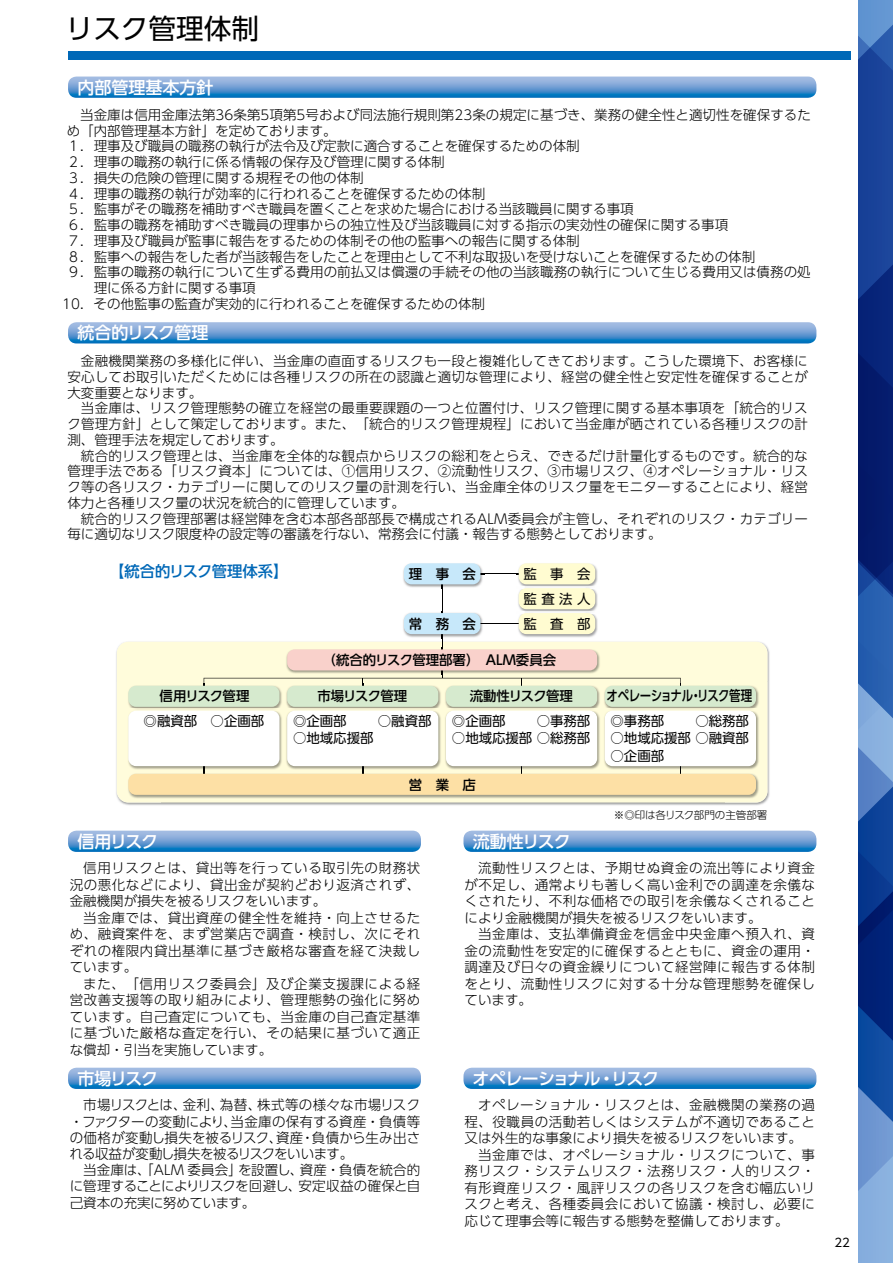
<style>
.page{position:relative;width:893px;height:1263px;background:#fff}
.page>*{position:absolute;margin:0;border:0;box-sizing:border-box;transform-origin:0 0}
.t1{font:27.6px "UD Shin Go Pro";color:#000}
.t2{font:500 16.95px "UD Shin Go Pro";letter-spacing:-.04em;color:#fff}
.t3{font:500 16.95px "UD Shin Go Pro";color:#fff}
.t4{font:500 15.3px "UD Shin Go Pro";color:#0068b7}
.t5{font:500 14.25px "UD Shin Go Pro";letter-spacing:-.045em;color:#000;scale:.81 1}
.t6{font:300 13.8px/16.2px "UD Shin Go Pro";letter-spacing:-.02em;color:#000;text-align:justify}
.t7{font:300 13.5px/16.5px "UD Shin Go Pro";color:#000;text-align:justify}
.t8{font:300 13.5px "UD Shin Go Pro";letter-spacing:.04em;color:#000}
.t9{font:13.35px/24.9px "UD Shin Go Pro";color:#000}
.t10{font:500 13.35px "UD Shin Go Pro";color:#000}
.t11{font:500 13.35px "UD Shin Go Pro";letter-spacing:-.055em;color:#000}
.t12{font:500 13.35px "UD Shin Go Pro";letter-spacing:-.045em;color:#000}
.t13{font:11.7px "UD Shin Go Pro";color:#000}
.t14{font:300 10.5px "UD Shin Go Pro";letter-spacing:-.01em;color:#000}
</style>
<div class="page">
<div style="left:68px;top:51px;width:782px;height:9px;background:#0068b7"></div>
<img style="left:116px;top:641px;width:654px;height:40px">
<img style="left:116px;top:681px;width:46px;height:125px">
<img style="left:725px;top:681px;width:45px;height:125px">
<div style="left:117px;top:642px;width:650px;height:160px;background:#fffcdb;border-radius:11px"></div>
<hr style="left:442px;top:584px;width:1px;height:65px;background:#000">
<hr style="left:480px;top:573px;width:39px;height:1px;background:#000">
<hr style="left:480px;top:623px;width:39px;height:1px;background:#000">
<img style="left:128px;top:772px;width:631px;height:26px">
<div style="left:128px;top:774px;width:628px;height:21px;background:#fde0a5;border-radius:8px"></div>
<img style="left:128px;top:684px;width:154px;height:86px">
<div style="left:128px;top:686px;width:151px;height:21px;background:#d6eace;border-radius:8px"></div>
<img style="left:517px;top:563px;width:81px;height:75px">
<div style="left:519px;top:563px;width:76px;height:21px;background:#fffcd1;border-radius:8px"></div>
<img style="left:403px;top:611px;width:80px;height:27px">
<div style="left:404px;top:613px;width:76px;height:21px;background:#c7e8fa;border-radius:8px"></div>
<img style="left:286px;top:686px;width:155px;height:84px">
<div style="left:287px;top:686px;width:151px;height:21px;background:#d6eace;border-radius:8px"></div>
<img style="left:445px;top:686px;width:155px;height:84px">
<div style="left:446px;top:686px;width:151px;height:21px;background:#d6eace;border-radius:8px"></div>
<img style="left:604px;top:685px;width:155px;height:85px">
<div style="left:605px;top:686px;width:151px;height:21px;background:#d6eace;border-radius:8px"></div>
<img style="left:128px;top:709px;width:154px;height:2px">
<div style="left:128px;top:711px;width:151px;height:55px;background:#fff;border-radius:8px"></div>
<img style="left:286px;top:709px;width:155px;height:2px">
<div style="left:287px;top:711px;width:151px;height:55px;background:#fff;border-radius:8px"></div>
<img style="left:445px;top:709px;width:155px;height:2px">
<div style="left:446px;top:711px;width:151px;height:55px;background:#fff;border-radius:8px"></div>
<img style="left:604px;top:709px;width:155px;height:2px">
<div style="left:605px;top:711px;width:151px;height:55px;background:#fff;border-radius:8px"></div>
<img style="left:286px;top:647px;width:314px;height:23px">
<svg style="left:204px;top:670px;width:477px;height:16px"></svg>
<div style="left:287px;top:649px;width:310px;height:21px;background:#f9d1cb;border-radius:8px"></div>
<img style="left:403px;top:563px;width:81px;height:25px">
<div style="left:404px;top:563px;width:76px;height:21px;background:#c7e8fa;border-radius:8px"></div>
<img style="left:517px;top:586px;width:81px;height:2px">
<div style="left:519px;top:588px;width:76px;height:21px;background:#fffcd1;border-radius:8px"></div>
<img style="left:517px;top:611px;width:81px;height:2px">
<div style="left:519px;top:613px;width:76px;height:21px;background:#fffcd1;border-radius:8px"></div>
<svg style="left:68px;top:322px;width:748px;height:21px;background:#649dd2"></svg>
<svg style="left:68px;top:831px;width:353px;height:21px;background:#619bd1"></svg>
<svg style="left:463px;top:831px;width:353px;height:21px;background:#619bd1"></svg>
<svg style="left:68px;top:1068px;width:353px;height:21px;background:#619bd1"></svg>
<svg style="left:463px;top:1068px;width:353px;height:21px;background:#619bd1"></svg>
<svg style="left:68px;top:77px;width:748px;height:21px;background:#619bd1"></svg>
<svg style="left:858px;top:0;width:35px;height:1263px;background:#27509c"></svg>
<h1 class="t1" style="left:66px;top:6px;width:195px">リスク管理体制</h1>
<p class="t3" style="left:77px;top:73px;width:138px">内部管理基本方針</p>
<p class="t7" style="left:80px;top:106px;width:732px">当金庫は信用金庫法第36条第5項第5号および同法施行規則第23条の規定に基づき、業務の健全性と適切性を確保するた</p>
<p class="t7" style="left:67px;top:122px;width:271px">め「内部管理基本方針」を定めております。</p>
<p class="t7" style="left:67px;top:138px;width:514px">１．理事及び職員の職務の執行が法令及び定款に適合することを確保するための体制</p>
<p class="t7" style="left:67px;top:153px;width:379px">２．理事の職務の執行に係る情報の保存及び管理に関する体制</p>
<p class="t7" style="left:67px;top:169px;width:298px">３．損失の危険の管理に関する規程その他の体制</p>
<p class="t7" style="left:67px;top:185px;width:420px">４．理事の職務の執行が効率的に行われることを確保するための体制</p>
<p class="t7" style="left:67px;top:201px;width:568px">５．監事がその職務を補助すべき職員を置くことを求めた場合における当該職員に関する事項</p>
<p class="t7" style="left:67px;top:216px;width:663px">６．監事の職務を補助すべき職員の理事からの独立性及び当該職員に対する指示の実効性の確保に関する事項</p>
<p class="t7" style="left:67px;top:232px;width:514px">７．理事及び職員が監事に報告をするための体制その他の監事への報告に関する体制</p>
<p class="t7" style="left:67px;top:248px;width:690px">８．監事への報告をした者が当該報告をしたことを理由として不利な取扱いを受けないことを確保するための体制</p>
<p class="t7" style="left:67px;top:264px;width:745px">９．監事の職務の執行について生ずる費用の前払又は償還の手続その他の当該職務の執行について生じる費用又は債務の処</p>
<p class="t7" style="left:94px;top:279px;width:163px">理に係る方針に関する事項</p>
<p class="t7" style="left:62px;top:295px;width:424px">10．その他監事の監査が実効的に行われることを確保するための体制</p>
<p class="t2" style="left:77px;top:319px;width:133px">統合的リスク管理</p>
<p class="t7" style="left:67px;top:353px;width:742px;line-height:15.8px;text-indent:14px">金融機関業務の多様化に伴い、当金庫の直面するリスクも一段と複雑化してきております。こうした環境下、お客様に安心してお取引いただくためには各種リスクの所在の認識と適切な管理により、経営の健全性と安定性を確保することが大変重要となります。</p>
<p class="t7" style="left:67px;top:400px;width:742px;line-height:15.8px;text-indent:14px">当金庫は、リスク管理態勢の確立を経営の最重要課題の一つと位置付け、リスク管理に関する基本事項を「統合的リスク管理方針」として策定しております。また、「統合的リスク管理規程」において当金庫が晒されている各種リスクの計測、管理手法を規定しております。</p>
<p class="t7" style="left:67px;top:447px;width:742px;line-height:15.8px;text-indent:14px">統合的リスク管理とは、当金庫を全体的な観点からリスクの総和をとらえ、できるだけ計量化するものです。統合的な管理手法である「リスク資本」については、①信用リスク、②流動性リスク、③市場リスク、④オペレーショナル・リスク等の各リスク・カテゴリーに関してのリスク量の計測を行い、当金庫全体のリスク量をモニターすることにより、経営体力と各種リスク量の状況を統合的に管理しています。</p>
<p class="t7" style="left:67px;top:510px;width:742px;line-height:15.8px;text-indent:14px">統合的リスク管理部署は経営陣を含む本部各部部長で構成されるALM委員会が主管し、それぞれのリスク・カテゴリー毎に適切なリスク限度枠の設定等の審議を行ない、常務会に付議・報告する態勢としております。</p>
<p class="t4" style="left:109px;top:558px;width:181px">【統合的リスク管理体系】</p>
<p class="t10" style="left:409px;top:563px;width:68px">理事会</p>
<p class="t9" style="left:523px;top:561px;width:68px">監事会監査法人</p>
<p class="t10" style="left:409px;top:613px;width:68px">常務会</p>
<p class="t9" style="left:523px;top:611px;width:68px">監　査　部</p>
<p class="t10" style="left:323px;top:649px;width:235px">（統合的リスク管理部署）　ALM委員会</p>
<p class="t11" style="left:160px;top:685px;width:91px">信用リスク管理</p>
<p class="t11" style="left:317px;top:685px;width:91px">市場リスク管理</p>
<p class="t12" style="left:470px;top:685px;width:105px">流動性リスク管理</p>
<p class="t5" style="left:607px;top:684px;width:181px">オペレーショナル・リスク管理</p>
<p class="t9" style="left:144px;top:708px;width:122px">◎融資部　○企画部</p>
<p class="t9" style="left:293px;top:708px;width:55px">◎企画部</p>
<p class="t9" style="left:378px;top:708px;width:55px">○融資部</p>
<p class="t9" style="left:293px;top:725px;width:149px">○地域応援部　　　　　</p>
<p class="t9" style="left:452px;top:708px;width:55px">◎企画部</p>
<p class="t9" style="left:537px;top:708px;width:55px">○事務部</p>
<p class="t9" style="left:452px;top:725px;width:140px">○地域応援部 ○総務部</p>
<p class="t9" style="left:611px;top:708px;width:55px">◎事務部</p>
<p class="t9" style="left:695px;top:708px;width:55px">○総務部</p>
<p class="t9" style="left:611px;top:725px;width:140px">○地域応援部 ○融資部</p>
<p class="t10" style="left:409px;top:774px;width:68px">営業店</p>
<p class="t2" style="left:77px;top:827px;width:82px">信用リスク</p>
<p class="t2" style="left:473px;top:827px;width:99px">流動性リスク</p>
<p class="t14" style="left:614px;top:806px;width:155px">※◎印は各リスク部門の主管部署</p>
<p class="t7" style="left:70px;top:859px;width:352px;text-indent:14px">信用リスクとは、貸出等を行っている取引先の財務状況の悪化などにより、貸出金が契約どおり返済されず、金融機関が損失を被るリスクをいいます。</p>
<p class="t7" style="left:70px;top:909px;width:352px;text-indent:14px">当金庫では、貸出資産の健全性を維持・向上させるため、融資案件を、まず営業店で調査・検討し、次にそれぞれの権限内貸出基準に基づき厳格な審査を経て決裁しています。</p>
<p class="t7" style="left:70px;top:975px;width:352px;text-indent:14px">また、「信用リスク委員会」及び企業支援課による経営改善支援等の取り組みにより、管理態勢の強化に努めています。自己査定についても、当金庫の自己査定基準に基づいた厳格な査定を行い、その結果に基づいて適正な償却・引当を実施しています。</p>
<p class="t7" style="left:465px;top:859px;width:352px;text-indent:14px">流動性リスクとは、予期せぬ資金の流出等により資金が不足し、通常よりも著しく高い金利での調達を余儀なくされたり、不利な価格での取引を余儀なくされることにより金融機関が損失を被るリスクをいいます。</p>
<p class="t7" style="left:465px;top:925px;width:352px;text-indent:14px">当金庫は、支払準備資金を信金中央金庫へ預入れ、資金の流動性を安定的に確保するとともに、資金の運用・調達及び日々の資金繰りについて経営陣に報告する体制をとり、流動性リスクに対する十分な管理態勢を確保しています。</p>
<p class="t2" style="left:77px;top:1064px;width:82px">市場リスク</p>
<p class="t2" style="left:472px;top:1064px;width:188px">オペレーショナル・リスク</p>
<p class="t6" style="left:70px;top:1096px;width:352px;text-indent:14px">市場リスクとは、金利、為替、株式等の様々な市場リスク・ファクターの変動により、当金庫の保有する資産・負債等の価格が変動し損失を被るリスク、資産・負債から生み出される収益が変動し損失を被るリスクをいいます。</p>
<p class="t7" style="left:70px;top:1161px;width:352px;text-indent:14px">当金庫は、「ALM 委員会」を設置し、資産・負債を統合的に管理することによりリスクを回避し、安定収益の確保と自己資本の充実に努めています。</p>
<p class="t8" style="left:478px;top:1094px;width:339px">オペレーショナル・リスクとは、金融機関の業務の過</p>
<p class="t8" style="left:464px;top:1110px;width:352px">程、役職員の活動若しくはシステムが不適切であること</p>
<p class="t7" style="left:464px;top:1129px;width:339px">又は外生的な事象により損失を被るリスクをいいます。</p>
<p class="t8" style="left:478px;top:1143px;width:339px">当金庫では、オペレーショナル・リスクについて、事</p>
<p class="t8" style="left:464px;top:1160px;width:352px">務リスク・システムリスク・法務リスク・人的リスク・</p>
<p class="t8" style="left:464px;top:1176px;width:352px">有形資産リスク・風評リスクの各リスクを含む幅広いリ</p>
<p class="t8" style="left:464px;top:1193px;width:352px">スクと考え、各種委員会において協議・検討し、必要に</p>
<p class="t7" style="left:464px;top:1212px;width:325px">応じて理事会等に報告する態勢を整備しております。</p>
<p class="t13" style="left:834px;top:1233px;width:17px">22</p>
</div>
